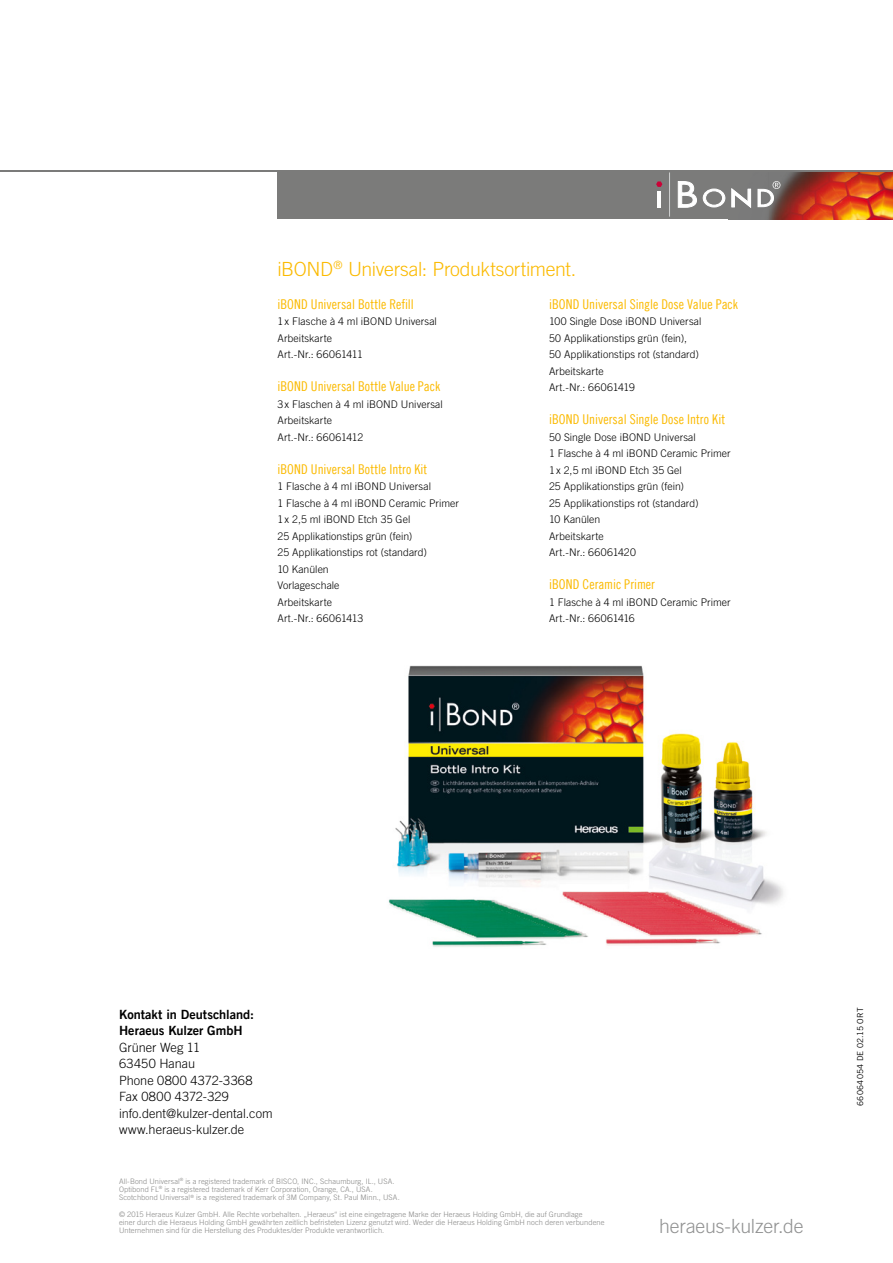
<style>
.page{position:relative;width:893px;height:1263px;background:#fff}
.page>*{position:absolute;margin:0;border:0;box-sizing:border-box;transform-origin:0 0}
.t1{font:300 19.5px "Trade Gothic LT Com";letter-spacing:-.02em;color:#fbba00}
.t2{font:300 19.5px "Trade Gothic LT Com";letter-spacing:-.01em;color:#919292}
.t3{font:13.5px "Trade Gothic LT Com Cn 18";color:#fbba00}
.t4{font:300 12.75px/16.5px "Trade Gothic LT Com";color:#000}
.t5{font:12.75px/16.5px "Trade Gothic LT Com Bd 2";letter-spacing:-.005em;color:#000}
.t6{font:300 10.5px/16.5px "Trade Gothic LT Com";letter-spacing:.005em;color:#000}
.t7{font:8.25px "Trade Gothic LT Com";letter-spacing:.02em;color:#000}
.t8{font:300 7.5px/8.2px "Trade Gothic LT Com";letter-spacing:.01em;color:#878786}
</style>
<div class="page">
<div style="left:277px;top:170px;width:616px;height:49px;background:#7b7b7a"></div>
<img style="left:768px;top:172px;width:125px;height:47px">
<hr style="left:658px;top:191px;width:3px;height:16px;background:#fff">
<hr style="left:669px;top:172px;width:1px;height:45px;background:#cfd0d0">
<svg style="left:678px;top:181px;width:102px;height:28px"></svg>
<svg style="left:656px;top:181px;width:6px;height:6px"></svg>
<hr style="left:0;top:170px;width:893px;height:2px;background:#7b7b7a">
<img style="left:388px;top:665px;width:395px;height:282px">
<h1 class="t1" style="left:277px;top:257px;width:300px">iBOND<sup>®</sup> Universal: Produktsortiment.</h1>
<p class="t3" style="left:277px;top:296px;width:138px">iBOND Universal Bottle Refill</p>
<p class="t6" style="left:277px;top:313px;width:161px">1 x Flasche à 4 ml iBOND Universal<br>Arbeitskarte<br>Art.-Nr.: 66061411</p>
<p class="t3" style="left:277px;top:379px;width:164px">iBOND Universal Bottle Value Pack</p>
<p class="t6" style="left:277px;top:396px;width:167px">3 x Flaschen à 4 ml iBOND Universal<br>Arbeitskarte<br>Art.-Nr.: 66061412</p>
<p class="t3" style="left:277px;top:461px;width:151px">iBOND Universal Bottle Intro Kit</p>
<p class="t6" style="left:277px;top:478px;width:183px">1 Flasche à 4 ml iBOND Universal<br>1 Flasche à 4 ml iBOND Ceramic Primer<br>1 x 2,5 ml iBOND Etch 35 Gel<br>25 Applikationstips grün (fein)<br>25 Applikationstips rot (standard)<br>10 Kanülen<br>Vorlageschale<br>Arbeitskarte<br>Art.-Nr.: 66061413</p>
<p class="t3" style="left:549px;top:296px;width:190px">iBOND Universal Single Dose Value Pack</p>
<p class="t6" style="left:549px;top:313px;width:154px">100 Single Dose iBOND Universal<br>50 Applikationstips grün (fein),<br>50 Applikationstips rot (standard)<br>Arbeitskarte<br>Art.-Nr.: 66061419</p>
<p class="t3" style="left:549px;top:412px;width:178px">iBOND Universal Single Dose Intro Kit</p>
<p class="t6" style="left:549px;top:429px;width:183px">50 Single Dose iBOND Universal<br>1 Flasche à 4 ml iBOND Ceramic Primer<br>1 x 2,5 ml iBOND Etch 35 Gel<br>25 Applikationstips grün (fein)<br>25 Applikationstips rot (standard)<br>10 Kanülen<br>Arbeitskarte<br>Art.-Nr.: 66061420</p>
<p class="t3" style="left:549px;top:577px;width:107px">iBOND Ceramic Primer</p>
<p class="t6" style="left:549px;top:594px;width:183px">1 Flasche à 4 ml iBOND Ceramic Primer<br>Art.-Nr.: 66061416</p>
<p class="t5" style="left:119px;top:1005px;width:136px">Kontakt in Deutschland:<br>Heraeus Kulzer GmbH</p>
<p class="t4" style="left:119px;top:1038px;width:155px">Grüner Weg 11<br>63450 Hanau<br>Phone 0800 4372-3368<br>Fax 0800 4372-329 info.dent@kulzer-dental.com www.heraeus-kulzer.de</p>
<p class="t8" style="left:119px;top:1176px;width:282px">All-Bond Universal<sup>®</sup> is a registered trademark of BISCO, INC., Schaumburg, IL., USA.<br>Optibond FL<sup>®</sup> is a registered trademark of Kerr Corporation, Orange, CA., USA.<br>Scotchbond Universal<sup>®</sup> is a registered trademark of 3M Company, St. Paul Minn., USA.</p>
<p class="t8" style="left:119px;top:1209px;width:487px">© 2015 Heraeus Kulzer GmbH. Alle Rechte vorbehalten. „Heraeus“ ist eine eingetragene Marke der Heraeus Holding GmbH, die auf Grundlage<br>einer durch die Heraeus Holding GmbH gewährten zeitlich befristeten Lizenz genutzt wird. Weder die Heraeus Holding GmbH noch deren verbundene<br>Unternehmen sind für die Herstellung des Produktes/der Produkte verantwortlich.</p>
<h1 class="t2" style="left:659px;top:1215px;width:146px">heraeus-kulzer.de</h1>
<p class="t7" style="left:855px;top:1106px;width:99px;rotate:-90deg">66064054 DE 02.15 ORT</p>
</div>
